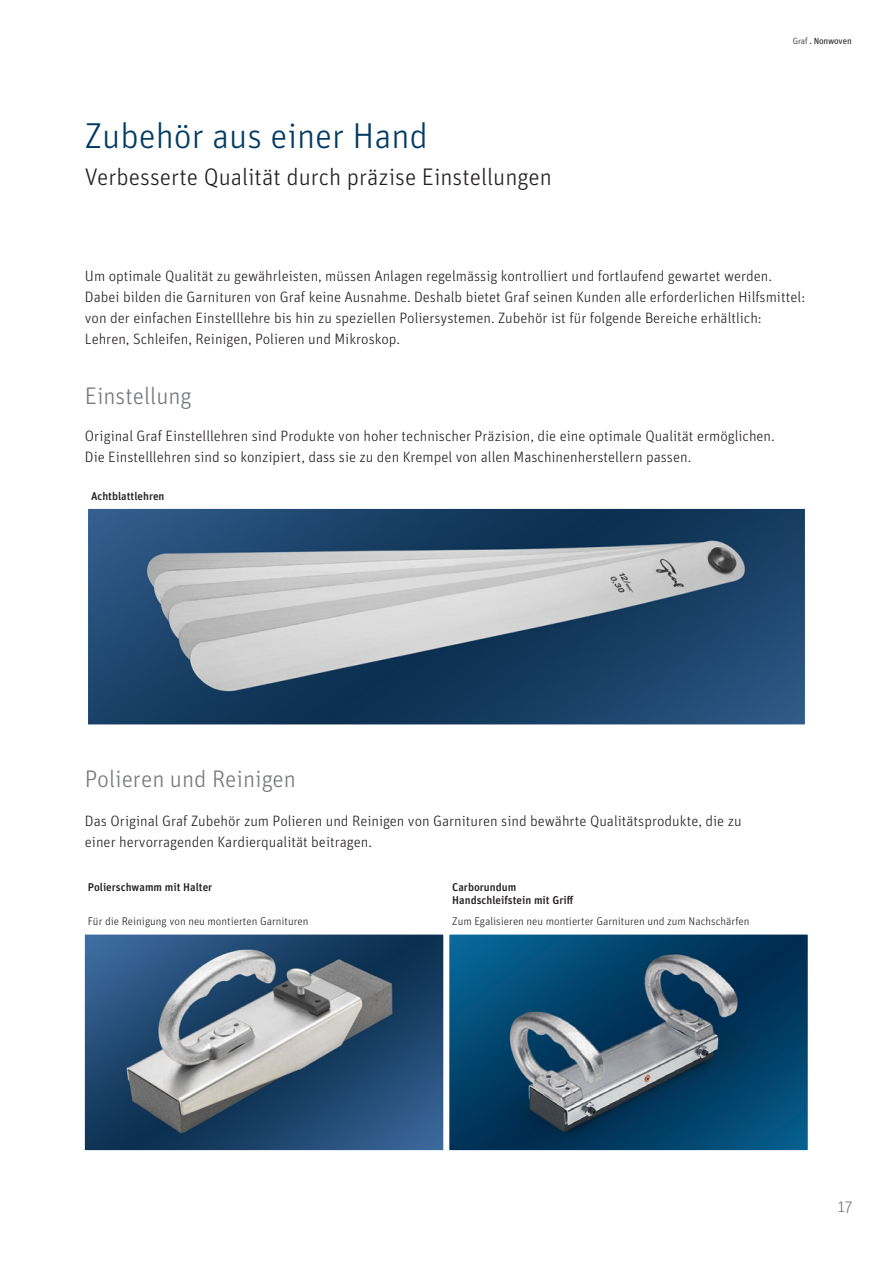
<style>
.page{position:relative;width:893px;height:1263px;background:#fff}
.page>*{position:absolute;margin:0;border:0;box-sizing:border-box;transform-origin:0 0}
.t1{font:300 36px "Unit Pro";color:#003a63}
.t2{font:300 24px "Unit Pro";color:#231f20}
.t3{font:300 24px "Unit Pro";color:#76787b}
.t4{font:300 16.5px "Unit Pro";color:#76787b}
.t5{font:300 15px/21px "Unit Pro";color:#231f20}
.t6{font:300 11.25px "Unit Pro";color:#231f20}
.t7{font:500 11.25px/13.5px "Unit Pro";color:#231f20}
.t8{font:9px "Unit Pro";letter-spacing:-.02em;color:#231f20}
.s1{font-weight:300}
</style>
<div class="page">
<img style="left:89px;top:510px;width:715px;height:213px">
<div style="left:85px;top:506px;width:723px;height:221px;border:3px solid #fff"></div>
<img style="left:86px;top:935px;width:356px;height:214px">
<div style="left:82px;top:931px;width:364px;height:222px;border:3px solid #fff"></div>
<img style="left:450px;top:935px;width:357px;height:214px">
<div style="left:446px;top:931px;width:365px;height:222px;border:3px solid #fff"></div>
<h1 class="t1" style="left:85px;top:110px;width:345px">Zubehör aus einer Hand</h1>
<h2 class="t2" style="left:85px;top:160px;width:468px">Verbesserte Qualität durch präzise Einstellungen</h2>
<p class="t8" style="left:793px;top:34px;width:60px"><span class="s1">Graf</span> . Nonwoven</p>
<p class="t5" style="left:85px;top:264px;width:722px">Um optimale Qualität zu gewährleisten, müssen Anlagen regelmässig kontrolliert und fortlaufend gewartet werden.<br>Dabei bilden die Garnituren von Graf keine Ausnahme. Deshalb bietet Graf seinen Kunden alle erforderlichen Hilfsmittel: von der einfachen Einstelllehre bis hin zu speziellen Poliersystemen. Zubehör ist für folgende Bereiche erhältlich:<br>Lehren, Schleifen, Reinigen, Polieren und Mikroskop.</p>
<h2 class="t3" style="left:85px;top:379px;width:108px">Einstellung</h2>
<p class="t5" style="left:85px;top:425px;width:691px">Original Graf Einstelllehren sind Produkte von hoher technischer Präzision, die eine optimale Qualität ermöglichen.<br>Die Einstelllehren sind so konzipiert, dass sie zu den Krempel von allen Maschinenherstellern passen.</p>
<p class="t7" style="left:91px;top:488px;width:75px">Achtblattlehren</p>
<h2 class="t3" style="left:85px;top:762px;width:213px">Polieren und Reinigen</h2>
<p class="t5" style="left:85px;top:809px;width:658px">Das Original Graf Zubehör zum Polieren und Reinigen von Garnituren sind bewährte Qualitätsprodukte, die zu einer hervorragenden Kardierqualität beitragen.</p>
<p class="t7" style="left:88px;top:879px;width:126px">Polierschwamm mit Halter</p>
<p class="t7" style="left:452px;top:879px;width:123px">Carborundum<br>Handschleifstein mit Griff</p>
<p class="t6" style="left:88px;top:913px;width:222px">Für die Reinigung von neu montierten Garnituren</p>
<p class="t6" style="left:452px;top:913px;width:299px">Zum Egalisieren neu montierter Garnituren und zum Nachschärfen</p>
<p class="t4" style="left:838px;top:1195px;width:17px">17</p>
</div>
